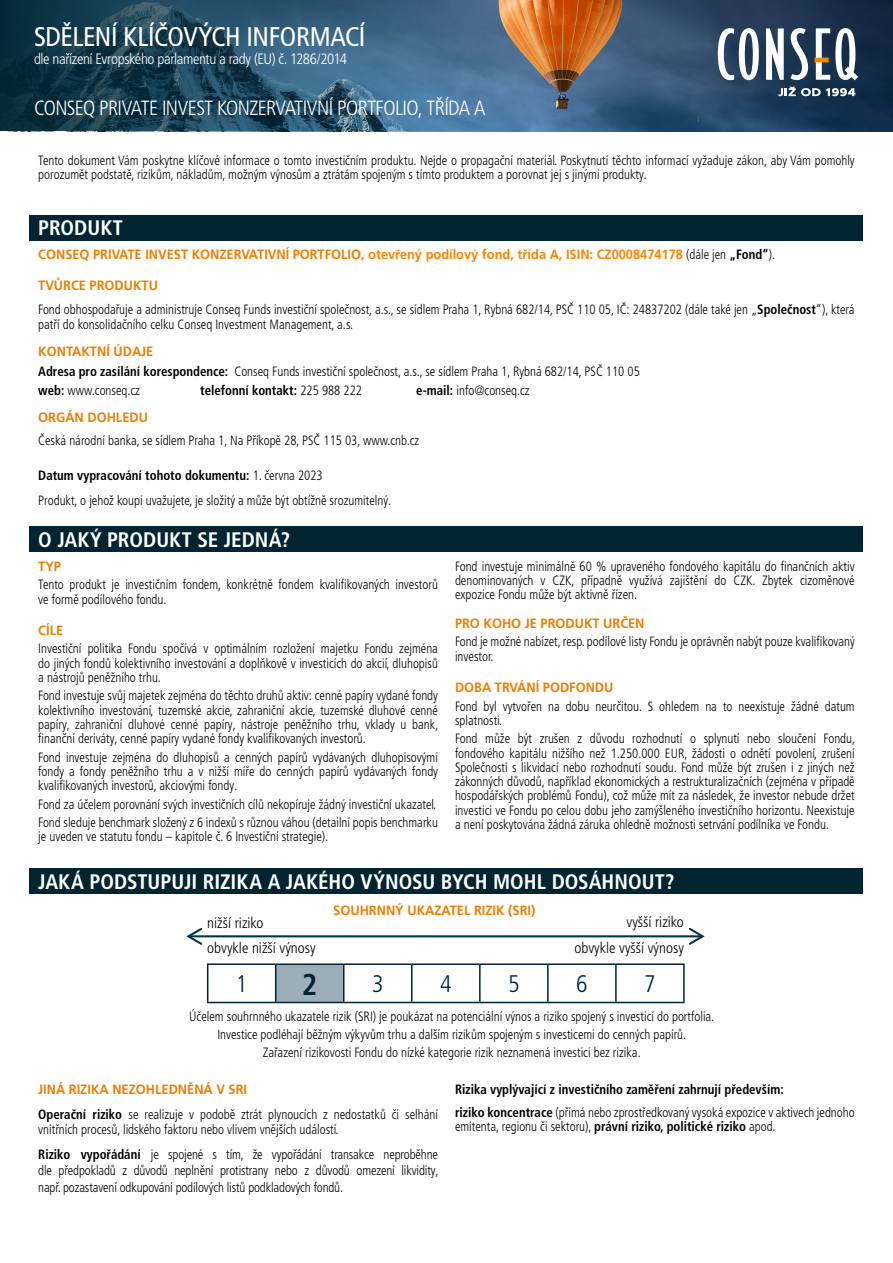
<style>
.page{position:relative;width:893px;height:1263px;background:#fff}
.page>*{position:absolute;margin:0;border:0;box-sizing:border-box;transform-origin:0 0}
.t1{font:700 condensed 30px "Frutiger LT Pro";color:#002531}
.t2{font:condensed 27px "Frutiger LT Pro";letter-spacing:-.015em;color:#fff}
.t3{font:300 condensed 24px "Frutiger LT Pro";color:#002531}
.t4{font:700 condensed 21px "Frutiger LT Pro";color:#fff}
.t5{font:300 condensed 20.55px "Frutiger LT Pro";letter-spacing:-.03em;color:#fff}
.t6{font:300 condensed 15px "Frutiger LT Pro";color:#000}
.t7{font:300 condensed 15px "Frutiger LT Pro";letter-spacing:-.025em;color:#fff}
.t8{font:300 condensed 13.5px/14.2px "Frutiger LT Pro";color:#000;scale:.95 1}
.t9{font:700 condensed 13.5px/22.8px "Frutiger LT Pro";color:#000;scale:.95 1}
.t10{font:700 13.5px "Frutiger LT Pro";color:#ff8300;scale:.95 1}
.t11{font:700 13.5px "Frutiger LT Pro";color:#ef7d00;scale:.95 1}
.s1{color:#ef7d00}
.s2{font-weight:300;font-stretch:condensed;color:#000}
.s3{font-stretch:condensed;color:#000}
.s4{font-weight:700;font-stretch:normal;color:#ef7d00}
.s5{font-weight:700}
.s6{font-weight:300}
</style>
<div class="page">
<img style="left:496px;top:0;width:397px;height:131px">
<svg style="left:0;top:0;width:496px;height:131px;background:#285069"></svg>
<svg style="left:718px;top:28px;width:41px;height:52px"></svg>
<svg style="left:766px;top:28px;width:18px;height:52px"></svg>
<svg style="left:790px;top:28px;width:18px;height:52px"></svg>
<svg style="left:816px;top:28px;width:42px;height:52px"></svg>
<hr style="left:814px;top:58px;width:15px;height:4px;background:#f18a00">
<svg style="left:779px;top:87px;width:76px;height:9px"></svg>
<div style="left:30px;top:527px;width:833px;height:25px;background:#002531"></div>
<div style="left:30px;top:868px;width:833px;height:26px;background:#002531"></div>
<svg style="left:208px;top:965px;width:339px;height:37px"></svg>
<div style="left:276px;top:964px;width:68px;height:38px;background:#9caeb8"></div>
<hr style="left:207px;top:963px;width:69px;height:2px;background:#002531">
<hr style="left:207px;top:965px;width:1px;height:37px;background:#002531">
<hr style="left:276px;top:963px;width:68px;height:2px;background:#002531">
<hr style="left:275px;top:965px;width:1px;height:37px;background:#002531">
<hr style="left:344px;top:963px;width:68px;height:2px;background:#002531">
<hr style="left:343px;top:965px;width:1px;height:37px;background:#002531">
<hr style="left:412px;top:963px;width:68px;height:2px;background:#002531">
<hr style="left:411px;top:965px;width:2px;height:37px;background:#002531">
<hr style="left:480px;top:963px;width:68px;height:2px;background:#002531">
<hr style="left:479px;top:965px;width:2px;height:37px;background:#002531">
<hr style="left:548px;top:963px;width:68px;height:2px;background:#002531">
<hr style="left:547px;top:965px;width:2px;height:37px;background:#002531">
<hr style="left:616px;top:963px;width:69px;height:2px;background:#002531">
<hr style="left:615px;top:965px;width:2px;height:37px;background:#002531">
<hr style="left:683px;top:965px;width:2px;height:37px;background:#002531">
<hr style="left:207px;top:1002px;width:69px;height:1px;background:#002531">
<hr style="left:276px;top:1002px;width:68px;height:1px;background:#002531">
<hr style="left:344px;top:1002px;width:68px;height:1px;background:#002531">
<hr style="left:412px;top:1002px;width:68px;height:1px;background:#002531">
<hr style="left:480px;top:1002px;width:68px;height:1px;background:#002531">
<hr style="left:548px;top:1002px;width:68px;height:1px;background:#002531">
<hr style="left:616px;top:1002px;width:69px;height:1px;background:#002531">
<hr style="left:188px;top:935px;width:515px;height:2px;background:#003440">
<svg style="left:687px;top:927px;width:18px;height:18px"></svg>
<svg style="left:186px;top:927px;width:18px;height:18px"></svg>
<div style="left:30px;top:215px;width:833px;height:25px;background:#002531"></div>
<h2 class="t2" style="left:34px;top:21px;width:333px">SDĚLENÍ KLÍČOVÝCH INFORMACÍ</h2>
<p class="t7" style="left:34px;top:50px;width:314px">dle nařízení Evropského parlamentu a rady (EU) č. 1286/2014</p>
<h3 class="t5" style="left:34px;top:96px;width:453px">CONSEQ PRIVATE INVEST KONZERVATIVNÍ PORTFOLIO, TŘÍDA A</h3>
<p class="t8" style="left:38px;top:154px;width:861px">Tento dokument Vám poskytne klíčové informace o tomto investičním produktu. Nejde o propagační materiál. Poskytnutí těchto informací vyžaduje zákon, aby Vám pomohly porozumět podstatě, rizikům, nákladům, možným výnosům a ztrátám spojeným s tímto produktem a porovnat jej s jinými produkty.</p>
<h3 class="t4" style="left:38px;top:216px;width:86px">PRODUKT</h3>
<p class="t10" style="left:38px;top:246px;width:777px"><span class="s1">CONSEQ PRIVATE INVEST KONZERVATIVNÍ PORTFOLIO</span>, otevřený podílový fond, třída A, ISIN: CZ0008474178 <span class="s2">(dále jen</span> <span class="s3">„Fond“</span><span class="s2">).</span></p>
<p class="t8" style="left:38px;top:274px;width:861px;line-height:23.5px"><span class="s4">TVŮRCE PRODUKTU<br></span>Fond obhospodařuje a administruje Conseq Funds investiční společnost, a.s., se sídlem Praha 1, Rybná 682/14, PSČ 110 05, IČ: 24837202 (dále také jen „<span class="s5">Společnost</span>“), která</p>
<p class="t8" style="left:38px;top:317px;width:333px">patří do konsolidačního celku Conseq Investment Management, a.s.</p>
<p class="t8" style="left:38px;top:342px;width:635px;line-height:19.2px"><span class="s4">KONTAKTNÍ ÚDAJE<br></span><span class="s5">Adresa pro zasílání korespondence:</span> Conseq Funds investiční společnost, a.s., se sídlem Praha 1, Rybná 682/14, PSČ 110 05 <span class="s5">web:</span> www.conseq.cz</p>
<p class="t9" style="left:200px;top:379px;width:172px">telefonní kontakt: <span class="s6">225 988 222</span></p>
<p class="t8" style="left:416px;top:383px;width:121px"><span class="s5">e-mail:</span> info@conseq.cz</p>
<p class="t11" style="left:38px;top:409px;width:117px">ORGÁN DOHLEDU</p>
<p class="t8" style="left:38px;top:433px;width:402px">Česká národní banka, se sídlem Praha 1, Na Příkopě 28, PSČ 115 03, www.cnb.cz</p>
<p class="t8" style="left:38px;top:463px;width:373px;line-height:24.9px"><span class="s5">Datum vypracování tohoto dokumentu:</span> 1. června 2023<br>Produkt, o jehož koupi uvažujete, je složitý a může být obtížně srozumitelný.</p>
<h3 class="t4" style="left:38px;top:527px;width:254px">O JAKÝ PRODUKT SE JEDNÁ?</h3>
<p class="t11" style="left:38px;top:558px;width:26px">TYP</p>
<p class="t8" style="left:38px;top:578px;width:422px">Tento produkt je investičním fondem, konkrétně fondem kvalifikovaných investorů ve formě podílového fondu.</p>
<p class="t11" style="left:38px;top:622px;width:28px">CÍLE</p>
<p class="t8" style="left:38px;top:642px;width:422px;text-align:justify">Investiční politika Fondu spočívá v optimálním rozložení majetku Fondu zejména do jiných fondů kolektivního investování a doplňkově v investicích do akcií, dluhopisů a nástrojů peněžního trhu.</p>
<p class="t8" style="left:38px;top:689px;width:423px;text-align:justify">Fond investuje svůj majetek zejména do těchto druhů aktiv: cenné papíry vydané fondy kolektivního investování, tuzemské akcie, zahraniční akcie, tuzemské dluhové cenné papíry, zahraniční dluhové cenné papíry, nástroje peněžního trhu, vklady u bank, finanční deriváty, cenné papíry vydané fondy kvalifikovaných investorů.</p>
<p class="t8" style="left:38px;top:750px;width:422px;text-align:justify">Fond investuje zejména do dluhopisů a cenných papírů vydávaných dluhopisovými fondy a fondy peněžního trhu a v nižší míře do cenných papírů vydávaných fondy kvalifikovaných investorů, akciovými fondy.</p>
<p class="t8" style="left:38px;top:795px;width:422px;line-height:18.5px">Fond za účelem porovnání svých investičních cílů nekopíruje žádný investiční ukazatel.<br>Fond sleduje benchmark složený z 6 indexů s různou váhou (detailní popis benchmarku</p>
<p class="t8" style="left:38px;top:830px;width:307px">je uveden ve statutu fondu – kapitole č. 6 Investiční strategie).</p>
<p class="t8" style="left:455px;top:559px;width:422px;text-align:justify">Fond investuje minimálně 60 % upraveného fondového kapitálu do finančních aktiv denominovaných v CZK, případně využívá zajištění do CZK. Zbytek cizoměnové expozice Fondu může být aktivně řízen.</p>
<p class="t11" style="left:455px;top:615px;width:201px">PRO KOHO JE PRODUKT URČEN</p>
<p class="t8" style="left:455px;top:635px;width:422px">Fond je možné nabízet, resp. podílové listy Fondu je oprávněn nabýt pouze kvalifikovaný investor.</p>
<p class="t11" style="left:455px;top:679px;width:168px">DOBA TRVÁNÍ PODFONDU</p>
<p class="t8" style="left:455px;top:699px;width:422px">Fond byl vytvořen na dobu neurčitou. S ohledem na to neexistuje žádné datum splatnosti.</p>
<p class="t8" style="left:455px;top:732px;width:423px;text-align:justify">Fond může být zrušen z důvodu rozhodnutí o splynutí nebo sloučení Fondu, fondového kapitálu nižšího než 1.250.000 EUR, žádosti o odnětí povolení, zrušení Společnosti s likvidací nebo rozhodnutí soudu. Fond může být zrušen i z jiných než zákonných důvodů, například ekonomických a restrukturalizačních (zejména v případě hospodářských problémů Fondu), což může mít za následek, že investor nebude držet investici ve Fondu po celou dobu jeho zamýšleného investičního horizontu. Neexistuje a není poskytována žádná záruka ohledně možnosti setrvání podílníka ve Fondu.</p>
<h3 class="t4" style="left:38px;top:869px;width:638px">JAKÁ PODSTUPUJI RIZIKA A JAKÉHO VÝNOSU BYCH MOHL DOSÁHNOUT?</h3>
<p class="t11" style="left:333px;top:902px;width:214px">SOUHRNNÝ UKAZATEL RIZIK (SRI)</p>
<p class="t6" style="left:207px;top:914px;width:58px">nižší riziko</p>
<p class="t6" style="left:626px;top:913px;width:59px">vyšší riziko</p>
<p class="t6" style="left:207px;top:939px;width:110px">obvykle nižší výnosy</p>
<p class="t6" style="left:574px;top:939px;width:111px">obvykle vyšší výnosy</p>
<h3 class="t3" style="left:236px;top:970px;width:13px">1</h3>
<h1 class="t1" style="left:302px;top:966px;width:17px">2</h1>
<h3 class="t3" style="left:372px;top:970px;width:13px">3</h3>
<h3 class="t3" style="left:440px;top:970px;width:13px">4</h3>
<h3 class="t3" style="left:508px;top:970px;width:13px">5</h3>
<h3 class="t3" style="left:576px;top:970px;width:13px">6</h3>
<h3 class="t3" style="left:644px;top:970px;width:13px">7</h3>
<p class="t8" style="left:189px;top:1008px;width:554px;line-height:17.7px;text-align:center">Účelem souhrnného ukazatele rizik (SRI) je poukázat na potenciální výnos a riziko spojený s investicí do portfolia.<br>Investice podléhají běžným výkyvům trhu a dalším rizikům spojeným s investicemi do cenných papírů.<br>Zařazení rizikovosti Fondu do nízké kategorie rizik neznamená investici bez rizika.</p>
<p class="t8" style="left:38px;top:1077px;width:422px;line-height:25px"><span class="s4">JINÁ RIZIKA NEZOHLEDNĚNÁ V SRI<br></span><span class="s5">Operační riziko</span> se realizuje v podobě ztrát plynoucích z nedostatků či selhání</p>
<p class="t8" style="left:38px;top:1116px;width:422px;line-height:25px">vnitřních procesů, lidského faktoru nebo vlivem vnějších událostí.<br><span class="s5">Riziko vypořádání</span> je spojené s tím, že vypořádání transakce neproběhne</p>
<p class="t8" style="left:38px;top:1162px;width:423px;line-height:16.5px">dle předpokladů z důvodů neplnění protistrany nebo z důvodů omezení likvidity, např. pozastavení odkupování podílových listů podkladových fondů.</p>
<p class="t9" style="left:455px;top:1078px;width:422px">Rizika vyplývající z investičního zaměření zahrnují především:<br>riziko koncentrace <span class="s6">(přímá nebo zprostředkovaný vysoká expozice v aktivech jednoho</span></p>
<p class="t8" style="left:455px;top:1120px;width:339px">emitenta, regionu či sektoru), <span class="s5">právní riziko, politické riziko</span> apod.</p>
</div>
